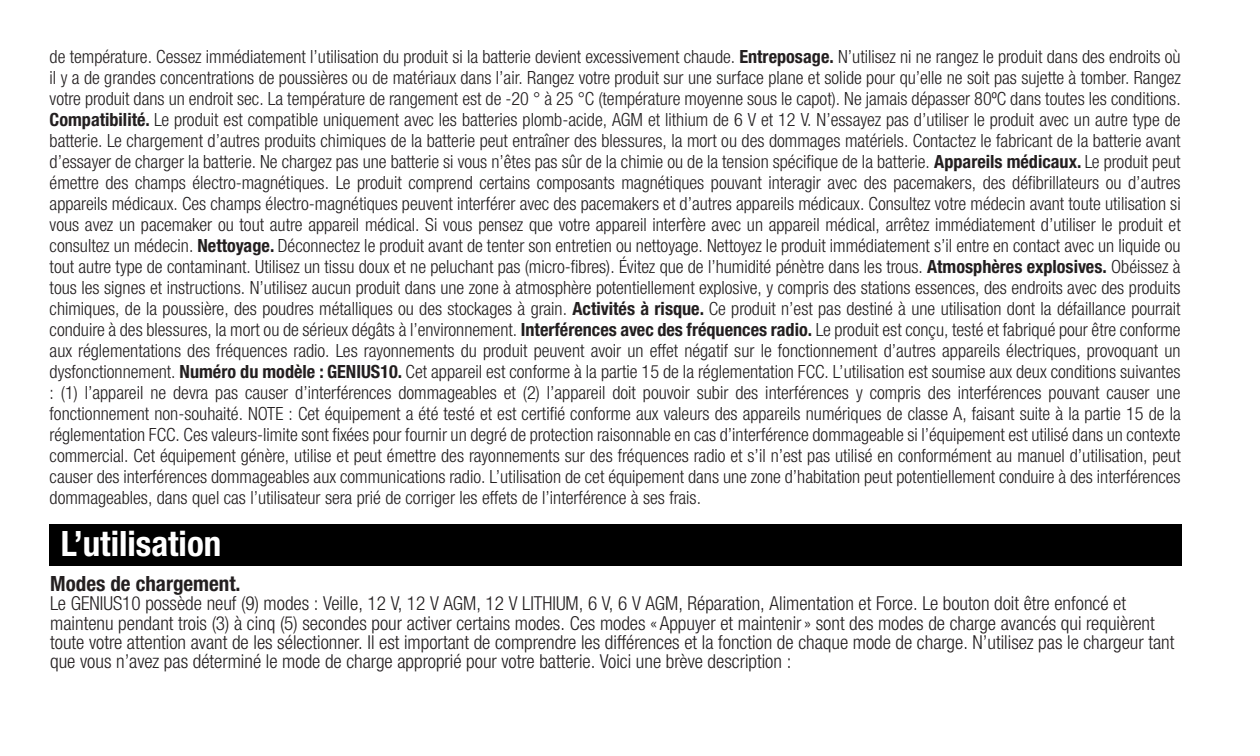
<style>
.page{position:relative;width:1260px;height:756px;background:#fff}
.page>*{position:absolute;margin:0;border:0;box-sizing:border-box;transform-origin:0 0}
.t1{font:700 condensed 35px "Helvetica Neue LTW1 G";color:#fff}
.t2{font:700 condensed 21px "Helvetica Neue LTW1 G";color:#231f20}
.t3{font:300 condensed 19.25px/19.2px "Helvetica Neue LTW1 G";color:#231f20}
.t4{font:300 condensed 18.2px/21px "Helvetica Neue LTW1 G";color:#231f20;text-align:justify}
.s1{font-weight:700}
</style>
<div class="page">
<div style="left:49px;top:525px;width:1132px;height:41px;background:#000"></div>
<p class="t4" style="left:50px;top:46px;width:1133px">de température. Cessez immédiatement l’utilisation du produit si la batterie devient excessivement chaude. <span class="s1">Entreposage.</span> N’utilisez ni ne rangez le produit dans des endroits où il y a de grandes concentrations de poussières ou de matériaux dans l’air. Rangez votre produit sur une surface plane et solide pour qu’elle ne soit pas sujette à tomber. Rangez votre produit dans un endroit sec. La température de rangement est de -20 ° à 25 °C (température moyenne sous le capot). Ne jamais dépasser 80ºC dans toutes les conditions.<br><span class="s1">Compatibilité.</span> Le produit est compatible uniquement avec les batteries plomb-acide, AGM et lithium de 6 V et 12 V. N’essayez pas d’utiliser le produit avec un autre type de batterie. Le chargement d’autres produits chimiques de la batterie peut entraîner des blessures, la mort ou des dommages matériels. Contactez le fabricant de la batterie avant d’essayer de charger la batterie. Ne chargez pas une batterie si vous n’êtes pas sûr de la chimie ou de la tension spécifique de la batterie. <span class="s1">Appareils médicaux.</span> Le produit peut émettre des champs électro-magnétiques. Le produit comprend certains composants magnétiques pouvant interagir avec des pacemakers, des défibrillateurs ou d’autres appareils médicaux. Ces champs électro-magnétiques peuvent interférer avec des pacemakers et d’autres appareils médicaux. Consultez votre médecin avant toute utilisation si vous avez un pacemaker ou tout autre appareil médical. Si vous pensez que votre appareil interfère avec un appareil médical, arrêtez immédiatement d’utiliser le produit et consultez un médecin. <span class="s1">Nettoyage.</span> Déconnectez le produit avant de tenter son entretien ou nettoyage. Nettoyez le produit immédiatement s’il entre en contact avec un liquide ou tout autre type de contaminant. Utilisez un tissu doux et ne peluchant pas (micro-fibres). Évitez que de l’humidité pénètre dans les trous. <span class="s1">Atmosphères explosives.</span> Obéissez à tous les signes et instructions. N’utilisez aucun produit dans une zone à atmosphère potentiellement explosive, y compris des stations essences, des endroits avec des produits chimiques, de la poussière, des poudres métalliques ou des stockages à grain. <span class="s1">Activités à risque.</span> Ce produit n’est pas destiné à une utilisation dont la défaillance pourrait conduire à des blessures, la mort ou de sérieux dégâts à l’environnement. <span class="s1">Interférences avec des fréquences radio.</span> Le produit est conçu, testé et fabriqué pour être conforme aux réglementations des fréquences radio. Les rayonnements du produit peuvent avoir un effet négatif sur le fonctionnement d’autres appareils électriques, provoquant un dysfonctionnement. <span class="s1">Numéro du modèle : GENIUS10.</span> Cet appareil est conforme à la partie 15 de la réglementation FCC. L’utilisation est soumise aux deux conditions suivantes : (1) l’appareil ne devra pas causer d’interférences dommageables et (2) l’appareil doit pouvoir subir des interférences y compris des interférences pouvant causer une fonctionnement non-souhaité. NOTE : Cet équipement a été testé et est certifié conforme aux valeurs des appareils numériques de classe A, faisant suite à la partie 15 de la réglementation FCC. Ces valeurs-limite sont fixées pour fournir un degré de protection raisonnable en cas d’interférence dommageable si l’équipement est utilisé dans un contexte commercial. Cet équipement génère, utilise et peut émettre des rayonnements sur des fréquences radio et s’il n’est pas utilisé en conformément au manuel d’utilisation, peut causer des interférences dommageables aux communications radio. L’utilisation de cet équipement dans une zone d’habitation peut potentiellement conduire à des interférences dommageables, dans quel cas l’utilisateur sera prié de corriger les effets de l’interférence à ses frais.</p>
<p class="t1" style="left:61px;top:523px;width:162px">L’utilisation</p>
<p class="t2" style="left:50px;top:571px;width:192px">Modes de chargement.</p>
<p class="t3" style="left:50px;top:594px;width:1126px">Le GENIUS10 possède neuf (9) modes : Veille, 12 V, 12 V AGM, 12 V LITHIUM, 6 V, 6 V AGM, Réparation, Alimentation et Force. Le bouton doit être enfoncé et maintenu pendant trois (3) à cinq (5) secondes pour activer certains modes. Ces modes «Appuyer et maintenir» sont des modes de charge avancés qui requièrent toute votre attention avant de les sélectionner. Il est important de comprendre les différences et la fonction de chaque mode de charge. N’utilisez pas le chargeur tant que vous n’avez pas déterminé le mode de charge approprié pour votre batterie. Voici une brève description :</p>
</div>
